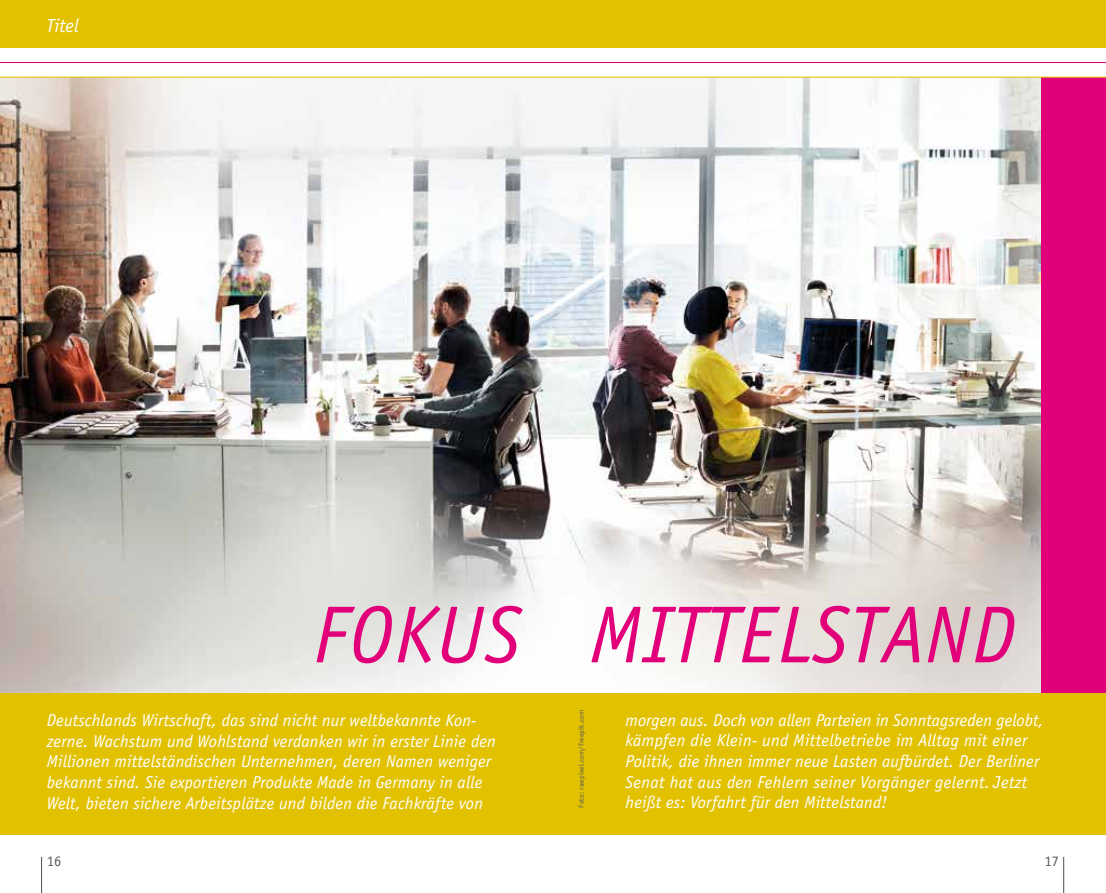
<style>
.page{position:relative;width:1106px;height:893px;background:#fff}
.page>*{position:absolute;margin:0;border:0;box-sizing:border-box;transform-origin:0 0}
.t1{font:italic 83.1px "Officina Sans EF";letter-spacing:.02em;color:#e2007a}
.t2{font:italic 19.5px "Officina Sans EF";color:#fff}
.t3{font:italic 17.7px/20.7px "Officina Sans EF";letter-spacing:.01em;color:#fff}
.t4{font:15px "Officina Sans EF";color:#58585a}
.t5{font:7.5px "Officina Sans EF";letter-spacing:.02em;color:#58585a}
</style>
<div class="page">
<hr style="left:41px;top:857px;width:1px;height:36px;background:#58585a">
<hr style="left:1063px;top:857px;width:1px;height:36px;background:#58585a">
<div style="left:0;top:693px;width:1106px;height:142px;background:#e2c200"></div>
<div style="left:0;top:0;width:1106px;height:47px;background:#e2c200"></div>
<hr style="left:0;top:62px;width:1106px;height:1px;background:#e2007a">
<img style="left:0;top:78px;width:1041px;height:615px">
<div style="left:1041px;top:78px;width:65px;height:615px;background:#e2007a"></div>
<hr style="left:0;top:77px;width:1106px;height:1px;background:#e2c200">
<p class="t2" style="left:47px;top:15px;width:34px">Titel</p>
<h1 class="t1" style="left:313px;top:590px;width:703px">Fokus Mittelstand</h1>
<p class="t3" style="left:47px;top:710px;width:450px">Deutschlands Wirtschaft, das sind nicht nur weltbekannte Kon&shy;zerne. Wachstum und Wohlstand verdanken wir in erster Linie den Millionen mittelständischen Unternehmen, deren Namen weniger bekannt sind. Sie exportieren Produkte Made in Germany in alle Welt, bieten sichere Arbeitsplätze und bilden die Fachkräfte von</p>
<p class="t5" style="left:577px;top:808px;width:99px;rotate:-90deg">Foto: rawpixel.com/Freepik.com</p>
<p class="t3" style="left:625px;top:710px;width:419px">morgen aus. Doch von allen Parteien in Sonntagsreden gelobt, kämpfen die Klein- und Mittelbetriebe im Alltag mit einer Politik, die ihnen immer neue Lasten aufbürdet. Der Berliner Senat hat aus den Fehlern seiner Vorgänger gelernt. Jetzt heißt es: Vorfahrt für den Mittelstand!</p>
<p class="t4" style="left:47px;top:853px;width:16px">16</p>
<p class="t4" style="left:1044px;top:853px;width:16px">17</p>
</div>
